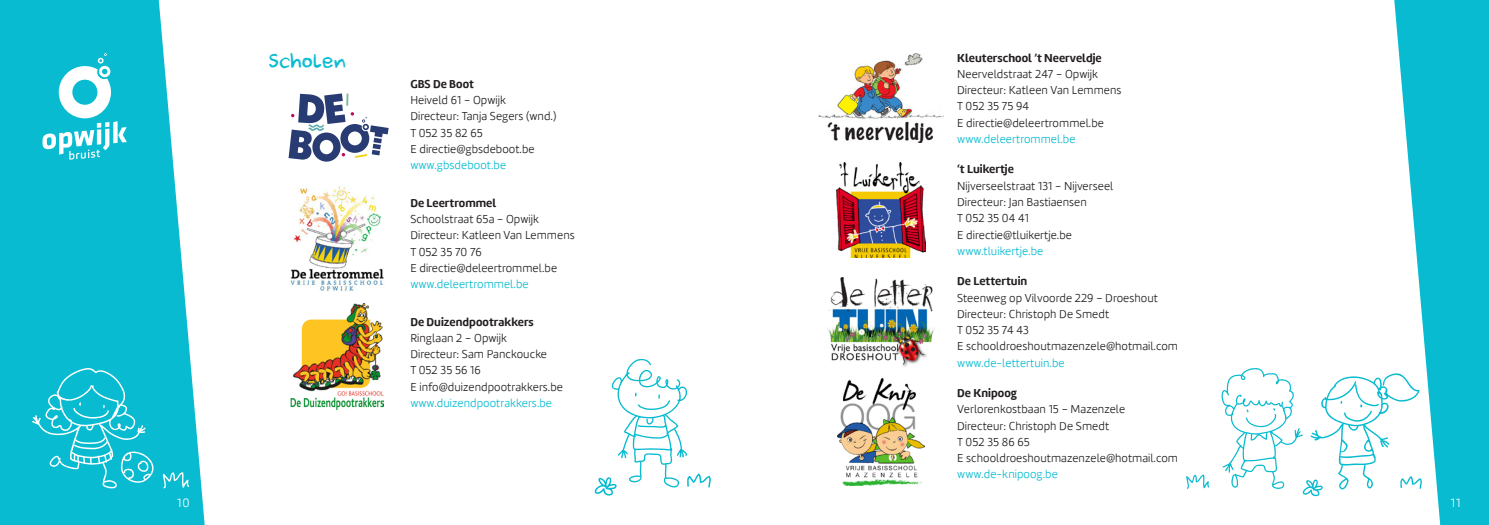
<style>
.page{position:relative;width:1489px;height:525px;background:#fff}
.page>*{position:absolute;margin:0;border:0;box-sizing:border-box;transform-origin:0 0}
.Titelniv1{font:18.75px "DK Cool Crayon";letter-spacing:.005em;color:#08bbd0}
.t1{font:300 12.5px "Marine";color:#fff}
.broodTekst{font:300 11.88px/16.2px "Marine";letter-spacing:.005em;color:#231f20}
.s1{font-weight:700}
.s2{color:#08bbd0}
</style>
<div class="page">
<svg style="left:0;top:0;width:205px;height:524px;fill:#08bbd0"></svg>
<svg style="left:1394px;top:0;width:94px;height:524px;fill:#08bbd0"></svg>
<svg style="left:43px;top:53px;width:84px;height:106px"></svg>
<img style="left:290px;top:186px;width:94px;height:105px">
<img style="left:290px;top:303px;width:93px;height:106px">
<img style="left:836px;top:163px;width:89px;height:95px">
<img style="left:827px;top:277px;width:108px;height:90px">
<svg style="left:1186px;top:474px;width:23px;height:15px"></svg>
<svg style="left:1221px;top:367px;width:201px;height:129px"></svg>
<svg style="left:288px;top:93px;width:100px;height:68px"></svg>
<img style="left:819px;top:53px;width:124px;height:89px">
<img style="left:837px;top:378px;width:87px;height:107px">
<svg style="left:32px;top:367px;width:122px;height:121px"></svg>
<svg style="left:163px;top:472px;width:27px;height:16px"></svg>
<svg style="left:594px;top:358px;width:117px;height:137px"></svg>
<p class="Titelniv1" style="left:268px;top:49px;width:79px">Scholen</p>
<p class="broodTekst" style="left:410px;top:76px;width:148px"><span class="s1">GBS De Boot<br></span>Heiveld 61 – Opwijk<br>Directeur: Tanja Segers (wnd.)<br>T 052 35 82 65<br>E directie@gbsdeboot.be <span class="s2">www.gbsdeboot.be</span></p>
<p class="broodTekst" style="left:410px;top:194px;width:166px"><span class="s1">De Leertrommel<br></span>Schoolstraat 65a – Opwijk<br>Directeur: Katleen Van Lemmens<br>T 052 35 70 76<br>E directie@deleertrommel.be <span class="s2">www.deleertrommel.be</span></p>
<p class="broodTekst" style="left:410px;top:313px;width:154px"><span class="s1">De Duizendpootrakkers<br></span>Ringlaan 2 – Opwijk<br>Directeur: Sam Panckoucke<br>T 052 35 56 16<br>E info@duizendpootrakkers.be <span class="s2">www.duizendpootrakkers.be</span></p>
<p class="broodTekst" style="left:957px;top:49px;width:166px"><span class="s1">Kleuterschool ’t Neerveldje<br></span>Neerveldstraat 247 – Opwijk<br>Directeur: Katleen Van Lemmens<br>T 052 35 75 94<br>E directie@deleertrommel.be <span class="s2">www.deleertrommel.be</span></p>
<p class="broodTekst" style="left:957px;top:161px;width:158px"><span class="s1">‘t Luikertje<br></span>Nijverseelstraat 131 – Nijverseel<br>Directeur: Jan Bastiaensen<br>T 052 35 04 41<br>E directie@tluikertje.be <span class="s2">www.tluikertje.be</span></p>
<p class="broodTekst" style="left:957px;top:273px;width:222px"><span class="s1">De Lettertuin<br></span>Steenweg op Vilvoorde 229 – Droeshout<br>Directeur: Christoph De Smedt<br>T 052 35 74 43<br>E schooldroeshoutmazenzele@hotmail.com <span class="s2">www.de-lettertuin.be</span></p>
<p class="broodTekst" style="left:957px;top:384px;width:222px"><span class="s1">De Knipoog<br></span>Verlorenkostbaan 15 – Mazenzele<br>Directeur: Christoph De Smedt<br>T 052 35 86 65<br>E schooldroeshoutmazenzele@hotmail.com <span class="s2">www.de-knipoog.be</span></p>
<p class="t1" style="left:177px;top:495px;width:14px">10</p>
<p class="t1" style="left:1450px;top:495px;width:11px">11</p>
</div>
